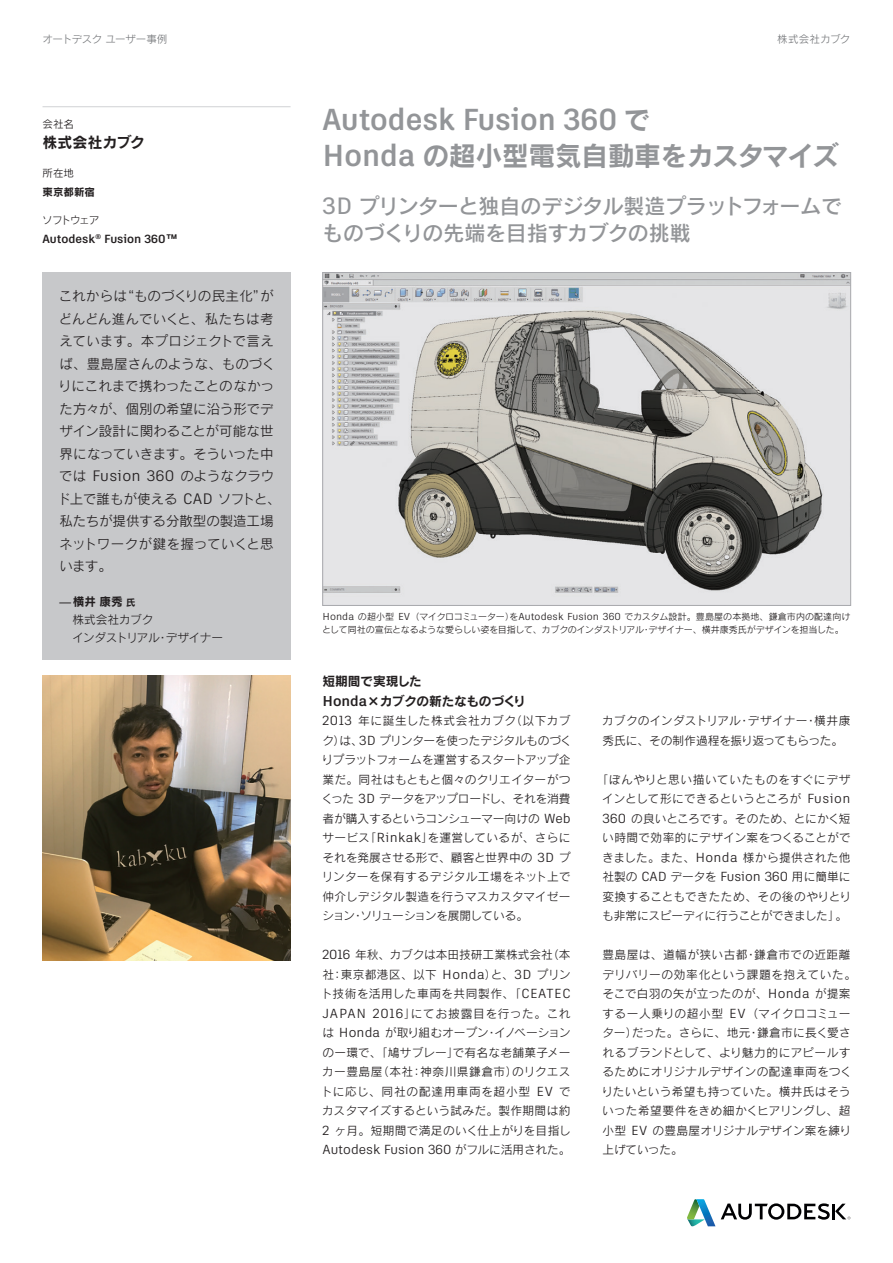
<style>
.page{position:relative;width:893px;height:1263px;background:#fff}
.page>*{position:absolute;margin:0;border:0;box-sizing:border-box;transform-origin:0 0}
.t1{font:700 30.3px "Artifakt Legend";color:#939598}
.t2{font:27px "Rodin Pro B";color:#939598}
.t3{font:21px/27px "Rodin Pro DB";letter-spacing:-.025em;color:#939598}
.t4{font:15px "Rodin Pro B";color:#231f20}
.t5{font:13.5px/22.5px "Rodin Pro M";letter-spacing:-.005em;color:#231f20}
.t6{font:13.05px "Artifakt Legend";color:#231f20}
.t7{font:12.75px/19.5px "Rodin Pro B";letter-spacing:-.025em;color:#231f20}
.t8{font:11.7px/19.5px "Rodin Pro M";letter-spacing:.005em;color:#231f20}
.t9{font:11.7px/19.5px "Rodin Pro M";letter-spacing:.025em;color:#231f20}
.t10{font:11.7px/18px "Rodin Pro M";letter-spacing:-.02em;color:#231f20}
.t11{font:700 11.7px "Artifakt Legend";color:#231f20}
.t12{font:11.7px "Rodin Pro B";color:#231f20}
.t13{font:10.5px "Rodin Pro M";letter-spacing:-.015em;color:#76787b}
.t14{font:10.5px "Rodin Pro M";letter-spacing:-.05em;color:#231f20}
.t15{font:10.5px "Rodin Pro M";letter-spacing:.01em;color:#76787b}
.t16{font:10.5px "Rodin Pro B";color:#231f20}
.t17{font:9px/13.5px "Rodin Pro M";color:#231f20}
.s1{font-family:"Rodin Pro B";font-weight:400;font-size:27px}
.s2{font-family:"Artifakt Legend";font-weight:700;font-size:30.3px}
.s3{font-family:"Artifakt Legend";font-weight:500;font-size:23.55px}
.s4{font-family:"Artifakt Legend";font-size:15.15px}
.s5{font-size:9.3px}
.s6{font-family:"Artifakt Legend";font-size:10.05px}
.s7{font-family:"Artifakt Legend";font-weight:700;font-size:14.25px}
.s8{font-family:"Artifakt Legend";font-size:13.05px}
.s9{font-family:"Rodin Pro M";font-size:11.7px}
</style>
<div class="page">
<hr style="left:43px;top:106px;width:248px;height:1px;background:#d1d2d4">
<svg style="left:687px;top:1199px;width:28px;height:27px"></svg>
<svg style="left:721px;top:1203px;width:129px;height:17px"></svg>
<div style="left:43px;top:272px;width:248px;height:388px;background:#c7c8ca"></div>
<img style="left:325px;top:274px;width:524px;height:329px">
<img style="left:43px;top:676px;width:248px;height:285px">
<p class="t13" style="left:43px;top:32px;width:126px">オートデスクユーザー事例</p>
<p class="t14" style="left:43px;top:118px;width:33px">会社名</p>
<p class="t4" style="left:43px;top:133px;width:104px">株式会社カブク</p>
<p class="t14" style="left:43px;top:166px;width:33px">所在地</p>
<p class="t16" style="left:43px;top:184px;width:54px">東京都新宿</p>
<p class="t14" style="left:42px;top:213px;width:59px">ソフトウェア</p>
<p class="t11" style="left:43px;top:230px;width:136px">Autodesk<sup>®</sup> Fusion 360™</p>
<p class="t15" style="left:777px;top:32px;width:75px">株式会社カブク</p>
<h1 class="t1" style="left:322px;top:98px;width:330px">Autodesk Fusion 360 <span class="s1">で</span></h1>
<h2 class="t2" style="left:322px;top:138px;width:518px"><span class="s2">Honda</span> の超小型電気自動車をカスタマイズ</h2>
<h3 class="t3" style="left:322px;top:191px;width:522px"><span class="s3">3D</span> プリンターと独自のデジタル製造プラットフォームでものづくりの先端を目指すカブクの挑戦</h3>
<p class="t5" style="left:57px;top:285px;width:225px">これからは“ものづくりの民主化”がどんどん進んでいくと、私たちは考えています。本プロジェクトで言えば、豊島屋さんのような、ものづくりにこれまで携わったことのなかった方々が、個別の希望に沿う形でデザイン設計に関わることが可能な世界になっていきます。そういった中では <span class="s4">Fusion 360</span> のようなクラウド上で誰もが使える <span class="s4">CAD</span> ソフトと、私たちが提供する分散型の製造工場ネットワークが鍵を握っていくと思います。</p>
<p class="t12" style="left:60px;top:593px;width:78px">̶横井康秀<span class="s5">氏</span></p>
<p class="t10" style="left:72px;top:610px;width:153px">株式会社カブク<br>インダストリアル・デザイナー</p>
<p class="t17" style="left:322px;top:609px;width:530px"><span class="s6">Honda</span> の超小型 <span class="s6">EV</span>（マイクロコミューター）を<span class="s6">Autodesk Fusion 360</span> でカスタム設計。豊島屋の本拠地、鎌倉市内の配達向けとして同社の宣伝となるような愛らしい姿を目指して、カブクのインダストリアル・デザイナー、横井康秀氏がデザインを担当した。</p>
<p class="t7" style="left:322px;top:671px;width:205px">短期間で実現した<br><span class="s7">Honda</span>×カブクの新たなものづくり</p>
<p class="t8" style="left:321px;top:710px;width:252px"><span class="s8">2013</span> 年に誕生した株式会社カブク（以下カブク）は、<span class="s8">3D</span> プリンターを使ったデジタルものづくりプラットフォームを運営するスタートアップ企業だ。同社はもともと個々のクリエイターがつくった <span class="s8">3D</span> データをアップロードし、それを消費者が購入するというコンシューマー向けの <span class="s8">Web</span>サービス「<span class="s8">Rinkak</span>」を運営しているが、さらにそれを発展させる形で、顧客と世界中の <span class="s8">3D</span> プリンターを保有するデジタル工場をネット上で仲介しデジタル製造を行うマスカスタマイゼーション・ソリューションを展開している。</p>
<p class="t8" style="left:321px;top:944px;width:252px;text-align:justify"><span class="s8">2016</span> 年秋、カブクは本田技研工業株式会社（本社：東京都港区、以下 <span class="s8">Honda</span>）と、<span class="s8">3D</span> プリント技術を活用した車両を共同製作、「<span class="s8">CEATEC JAPAN 2016</span>」にてお披露目を行った。これは <span class="s8">Honda</span> が取り組むオープン・イノベーションの一環で、「鳩サブレー」で有名な老舗菓子メーカー豊島屋（本社：神奈川県鎌倉市）のリクエストに応じ、同社の配達用車両を超小型 <span class="s8">EV</span> でカスタマイズするという試みだ。製作期間は約<span class="s8">2</span> ヶ月。短期間で満足のいく仕上がりを目指し</p>
<p class="t6" style="left:322px;top:1140px;width:250px">Autodesk Fusion 360 <span class="s9">がフルに活用された。</span></p>
<p class="t8" style="left:602px;top:710px;width:250px">カブクのインダストリアル・デザイナー・横井康秀氏に、その制作過程を振り返ってもらった。</p>
<p class="t8" style="left:597px;top:769px;width:256px;text-align:center">「ぼんやりと思い描いていたものをすぐにデザインとして形にできるというところが <span class="s8">Fusion<br>360</span> の良いところです。そのため、とにかく短い時間で効率的にデザイン案をつくることができました。また、<span class="s8">Honda</span> 様から提供された他社製の <span class="s8">CAD</span> データを <span class="s8">Fusion 360</span> 用に簡単に変換することもできたため、その後のやりとりも非常にスピーディに行うことができました」。</p>
<p class="t9" style="left:601px;top:944px;width:256px">豊島屋は、道幅が狭い古都・鎌倉市での近距離デリバリーの効率化という課題を抱えていた。そこで白羽の矢が立ったのが、<span class="s8">Honda</span> が提案する一人乗りの超小型 <span class="s8">EV</span>（マイクロコミューター）だった。さらに、地元・鎌倉市に長く愛されるブランドとして、より魅力的にアピールするためにオリジナルデザインの配達車両をつくりたいという希望も持っていた。横井氏はそういった希望要件をきめ細かくヒアリングし、超小型 <span class="s8">EV</span> の豊島屋オリジナルデザイン案を練り上げていった。</p>
</div>
